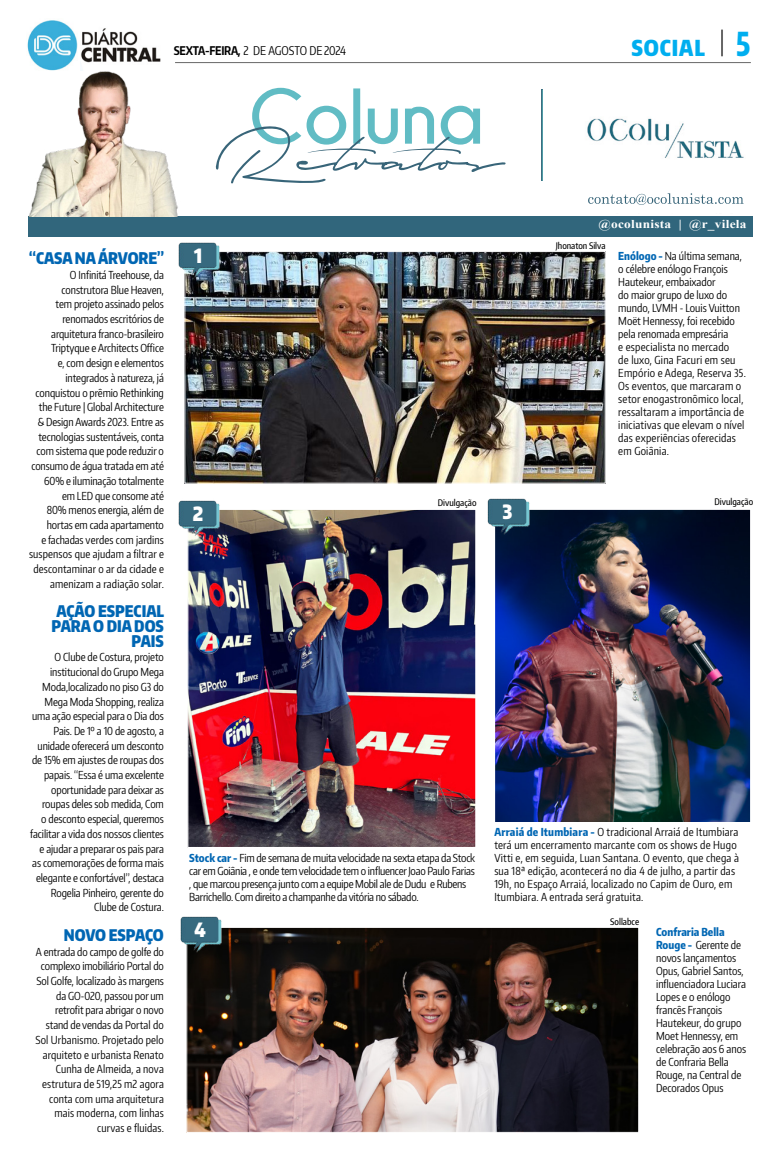
<style>
.page{position:relative;width:780px;height:1163px;background:#fff}
.page>*{position:absolute;margin:0;border:0;box-sizing:border-box;transform-origin:0 0}
.t1{font:900 22px "Encode Sans Compressed";letter-spacing:.04em;color:#00aeef}
.t2{font:900 19.7px "Encode Sans Narrow";color:#fff;scale:.87 1}
.t3{font:900 16px/14.7px "Encode Sans Compressed";color:#0066b3;text-align:right}
.t4{font:700 12px "Times New Roman";letter-spacing:.02em;color:#fff;scale:1.11 1}
.t5{font:700 12px "Encode Sans Compressed";letter-spacing:-.02em;color:#000}
.t6{font:12px "Encode Sans Compressed";letter-spacing:-.02em;color:#000}
.t7{font:11px/14.7px "Encode Sans Compressed";letter-spacing:-.005em;color:#000;text-align:right}
.t8{font:11px/13px "Encode Sans Compressed";letter-spacing:.015em;color:#000}
.t9{font:11px/13px "Encode Sans Compressed";letter-spacing:.02em;color:#000}
.t10{font:500 9px "Encode Sans Compressed";color:#000}
.s1{font-weight:400}
.s2{font-weight:800;font-size:33px}
.s3{font-weight:800;color:#0066b3}
</style>
<div class="page">
<hr style="left:175px;top:62px;width:575px;height:1px;background:#000">
<hr style="left:721px;top:30px;width:2px;height:26px;background:#000">
<img style="left:496px;top:511px;width:252px;height:309px">
<div style="left:493px;top:508px;width:258px;height:315px;border:2px solid #fff"></div>
<img style="left:186px;top:253px;width:417px;height:228px">
<div style="left:184px;top:251px;width:421px;height:232px;border:1px solid #fff"></div>
<img style="left:189px;top:510px;width:285px;height:336px">
<div style="left:187px;top:508px;width:289px;height:340px;border:1px solid #fff"></div>
<img style="left:188px;top:928px;width:449px;height:202px">
<div style="left:186px;top:926px;width:453px;height:206px;border:1px solid #fff"></div>
<img style="left:178px;top:242px;width:43px;height:38px">
<img style="left:178px;top:500px;width:43px;height:38px">
<img style="left:180px;top:916px;width:43px;height:38px">
<img style="left:487px;top:498px;width:43px;height:39px">
<img style="left:195px;top:87px;width:558px;height:130px">
<img style="left:541px;top:89px;width:2px;height:92px">
<div style="left:28px;top:217px;width:725px;height:20px;background:#31667c"></div>
<img style="left:28px;top:70px;width:160px;height:147px">
<img style="left:81px;top:28px;width:80px;height:35px">
<img style="left:27px;top:20px;width:52px;height:51px">
<p class="t5" style="left:174px;top:43px;width:102px">SEXTA-FEIRA, <span class="s1">2 de agosto</span></p>
<p class="t6" style="left:309px;top:43px;width:38px">DE 2024</p>
<p class="t1" style="left:631px;top:33px;width:120px">SOCIAL <span class="s2">5</span></p>
<p class="t3" style="left:29px;top:250px;width:136px">“CASA NA ÁRVORE”</p>
<p class="t7" style="left:29px;top:267px;width:136px">O Infinitá Treehouse, da construtora Blue Heaven,<br>tem projeto assinado pelos renomados escritórios de arquitetura franco-brasileiro<br>Triptyque e Architects Office<br>e, com design e elementos integrados à natureza, já conquistou o prêmio Rethinking the Future | Global Architecture<br>&amp; Design Awards 2023. Entre as tecnologias sustentáveis, conta com sistema que pode reduzir o consumo de água tratada em até<br>60% e iluminação totalmente em LED que consome até<br>80% menos energia, além de hortas em cada apartamento<br>e fachadas verdes com jardins suspensos que ajudam a filtrar e descontaminar o ar da cidade e amenizam a radiação solar.</p>
<p class="t3" style="left:52px;top:603px;width:114px">AÇÃO ESPECIAL<br>PARA O DIA DOS<br>PAIS</p>
<p class="t7" style="left:30px;top:649px;width:135px">O Clube de Costura, projeto institucional do Grupo Mega<br>Moda,localizado no piso G3 do<br>Mega Moda Shopping, realiza uma ação especial para o Dia dos<br>Pais. De 1º a 10 de agosto, a unidade oferecerá um desconto de 15% em ajustes de roupas dos papais. “Essa é uma excelente oportunidade para deixar as roupas deles sob medida, Com<br>o desconto especial, queremos facilitar a vida dos nossos clientes e ajudar a preparar os pais para as comemorações de forma mais elegante e confortável”, destaca<br>Rogelia Pinheiro, gerente do<br>Clube de Costura.</p>
<p class="t3" style="left:64px;top:926px;width:101px">NOVO ESPAÇO</p>
<p class="t7" style="left:36px;top:943px;width:130px">A entrada do campo de golfe do complexo imobiliário Portal do<br>Sol Golfe, localizado às margens da GO-020, passou por um retrofit para abrigar o novo stand de vendas da Portal do<br>Sol Urbanismo. Projetado pelo arquiteto e urbanista Renato<br>Cunha de Almeida, a nova estrutura de 519,25 m2 agora conta com uma arquitetura mais moderna, com linhas curvas e fluidas.</p>
<p class="t2" style="left:194px;top:242px;width:11px">1</p>
<p class="t2" style="left:193px;top:500px;width:14px">2</p>
<p class="t4" style="left:598px;top:215px;width:135px">@ocolunista | @r_vilela</p>
<p class="t10" style="left:555px;top:239px;width:51px">Jhonaton Silva</p>
<p class="t8" style="left:618px;top:249px;width:129px"><span class="s3">Enólogo -</span> Na última semana, o célebre enólogo François<br>Hautekeur, embaixador<br>do maior grupo de luxo do mundo, LVMH - Louis Vuitton<br>Moët Hennessy, foi recebido pela renomada empresária<br>e especialista no mercado<br>de luxo, Gina Facuri em seu<br>Empório e Adega, Reserva 35.<br>Os eventos, que marcaram o setor enogastronômico local, ressaltaram a importância de iniciativas que elevam o nível das experiências oferecidas em Goiânia.</p>
<p class="t10" style="left:438px;top:496px;width:40px">Divulgação</p>
<p class="t10" style="left:714px;top:495px;width:40px">Divulgação</p>
<p class="t2" style="left:502px;top:499px;width:13px">3</p>
<p class="t7" style="left:189px;top:851px;width:287px;line-height:13px;text-align:left"><span class="s3">Stock car -</span> Fim de semana de muita velocidade na sexta etapa da Stock car em Goiânia , e onde tem velocidade tem o influencer Joao Paulo Farias , que marcou presença junto com a equipe Mobil ale de Dudu e Rubens Barrichello. Com direito a champanhe da vitória no sábado.</p>
<p class="t2" style="left:194px;top:916px;width:15px">4</p>
<p class="t9" style="left:494px;top:825px;width:246px"><span class="s3">Arraiá de Itumbiara -</span> O tradicional Arraiá de Itumbiara terá um encerramento marcante com os shows de Hugo Vitti e, em seguida, Luan Santana. O evento, que chega à sua 18ª edição, acontecerá no dia 4 de julho, a partir das 19h, no Espaço Arraiá, localizado no Capim de Ouro, em Itumbiara. A entrada será gratuita.</p>
<p class="t10" style="left:610px;top:915px;width:30px">Sollabce</p>
<p class="t7" style="left:656px;top:925px;width:91px;line-height:13px;text-align:left"><span class="s3">Confraria Bella<br>Rouge -</span> Gerente de novos lançamentos<br>Opus, Gabriel Santos, influenciadora Luciara<br>Lopes e o enólogo francês François<br>Hautekeur, do grupo<br>Moet Hennessy, em celebração aos 6 anos de Confraria Bella<br>Rouge, na Central de<br>Decorados Opus</p>
</div>
